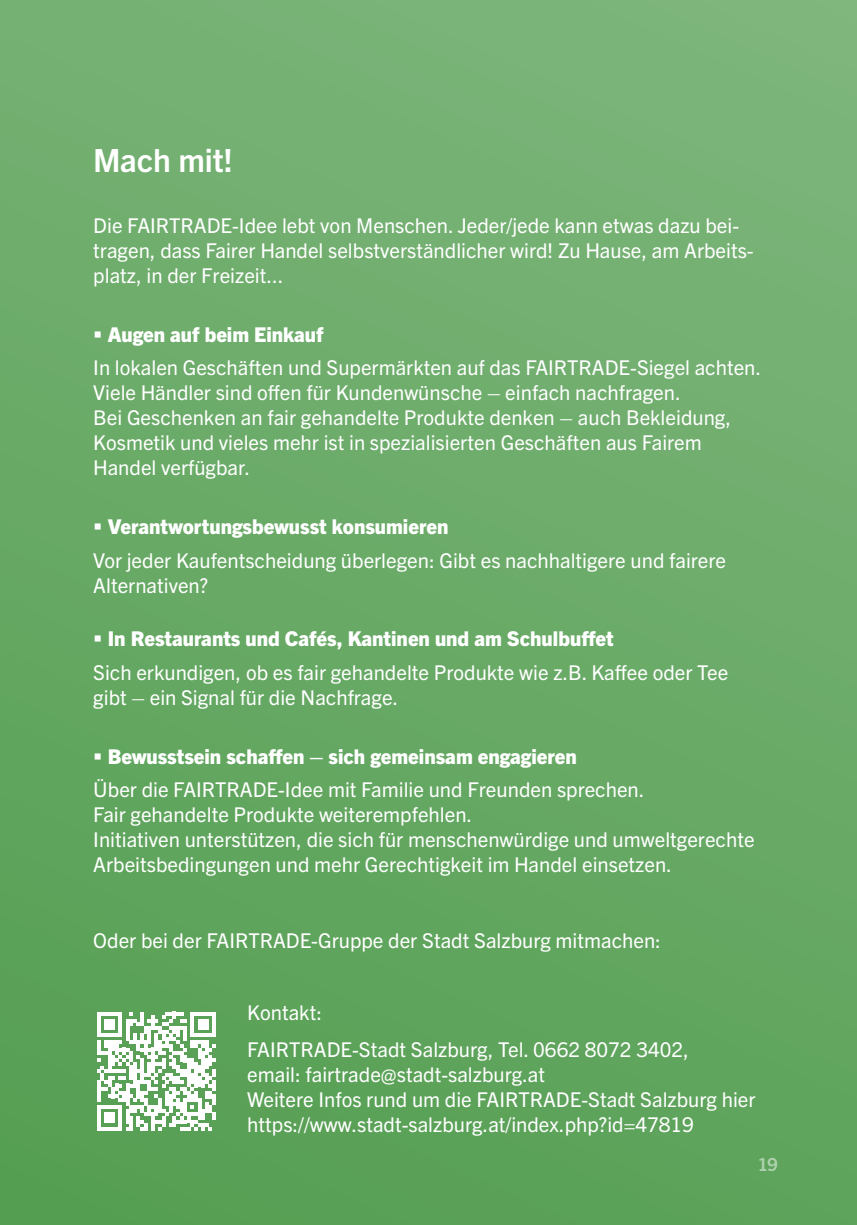
<style>
.page{position:relative;width:857px;height:1225px;background:#fff}
.page>*{position:absolute;margin:0;border:0;box-sizing:border-box;transform-origin:0 0}
.t1{font:700 32px "Trade Gothic Next LT Pro";color:#fff}
.t2{font:20.4px/25px "Trade Gothic Next LT Pro";color:#fff}
.t3{font:700 18px "Trade Gothic Next LT Pro";color:#fff}
.s1{font-weight:800}
</style>
<div class="page">
<div style="left:0;top:0;width:856px;height:1225px;background:linear-gradient(to bottom,#7ab478,#59a156)"></div>
<svg style="left:97px;top:1011px;width:119px;height:119px"></svg>
<h1 class="t1" style="left:93px;top:138px;width:141px">Mach mit!</h1>
<p class="t2" style="left:93px;top:211px;width:661px">Die FAIRTRADE-Idee lebt von Menschen. Jeder/jede kann etwas dazu bei&shy;tragen, dass Fairer Handel selbstverständlicher wird! Zu Hause, am Arbeits&shy;platz, in der Freizeit...</p>
<p class="t2" style="left:93px;top:316px;width:669px;line-height:33.4px">▪ <span class="s1">Augen auf beim Einkauf<br></span>In lokalen Geschäften und Supermärkten auf das FAIRTRADE-Siegel achten.</p>
<p class="t2" style="left:93px;top:379px;width:639px">Viele Händler sind offen für Kundenwünsche – einfach nachfragen.<br>Bei Geschenken an fair gehandelte Produkte denken – auch Bekleidung, Kosmetik und vieles mehr ist in spezialisierten Geschäften aus Fairem Handel verfügbar.</p>
<p class="t2" style="left:93px;top:508px;width:634px;line-height:33.4px">▪ <span class="s1">Verantwortungsbewusst konsumieren<br></span>Vor jeder Kaufentscheidung überlegen: Gibt es nachhaltigere und fairere</p>
<p class="t2" style="left:93px;top:571px;width:116px">Alternativen?</p>
<p class="t2" style="left:93px;top:620px;width:636px;line-height:33.4px">▪ <span class="s1">In Restaurants und Cafés, Kantinen und am Schulbuffet<br></span>Sich erkundigen, ob es fair gehandelte Produkte wie z.B. Kaffee oder Tee</p>
<p class="t2" style="left:93px;top:683px;width:306px">gibt – ein Signal für die Nachfrage.</p>
<p class="t2" style="left:93px;top:738px;width:552px;line-height:33.4px">▪ <span class="s1">Bewusstsein schaffen – sich gemeinsam engagieren<br></span>Über die FAIRTRADE-Idee mit Familie und Freunden sprechen.</p>
<p class="t2" style="left:93px;top:801px;width:662px">Fair gehandelte Produkte weiterempfehlen.<br>Initiativen unterstützen, die sich für menschenwürdige und umweltgerechte<br>Arbeitsbedingungen und mehr Gerechtigkeit im Handel einsetzen.</p>
<p class="t2" style="left:93px;top:926px;width:569px">Oder bei der FAIRTRADE-Gruppe der Stadt Salzburg mitmachen:</p>
<p class="t2" style="left:247px;top:993px;width:443px;line-height:36.4px">Kontakt:<br>FAIRTRADE-Stadt Salzburg, Tel. 0662 8072 3402,</p>
<p class="t2" style="left:247px;top:1060px;width:509px">email: fairtrade@stadt-salzburg.at<br>Weitere Infos rund um die FAIRTRADE-Stadt Salzburg hier https://www.stadt-salzburg.at/index.php?id=47819</p>
<p class="t3" style="left:756px;top:1151px;width:22px">19</p>
</div>
